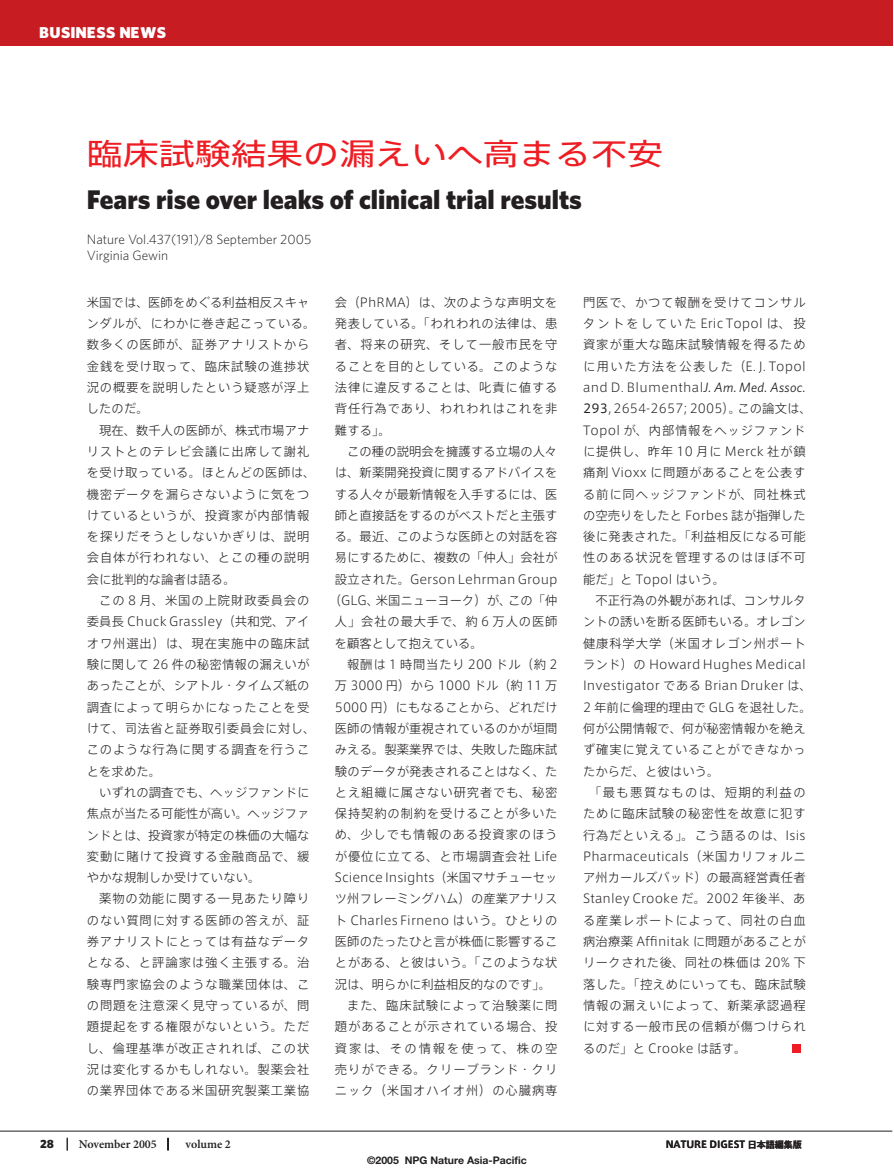
<style>
.page{position:relative;width:894px;height:1174px;background:#fff}
.page>*{position:absolute;margin:0;border:0;box-sizing:border-box;transform-origin:0 0}
.t1{font:30px "Axis Std Regular 90 pv RKSJ H";color:#ee1d23;scale:1.2 1}
.t2{font:900 27px "Whitney";color:#231f20}
.t3{font:900 15.75px "Whitney";letter-spacing:.025em;color:#fff}
.t4{font:300 13.5px/16.5px "Whitney";color:#231f20}
.t5{font:12.3px/21.3px "Axis Std Light 90 pv RKSJ H";letter-spacing:.04em;color:#231f20;text-align:justify}
.t6{font:12.3px/21.3px "Axis Std Light 90 pv RKSJ H";letter-spacing:.07em;color:#231f20}
.t7{font:12.3px "Axis Std Light 90 pv RKSJ H";letter-spacing:.005em;color:#231f20}
.t8{font:12.3px "Axis Std Light 90 pv RKSJ H";letter-spacing:.01em;color:#231f20}
.t9{font:12.3px "Axis Std Light 90 pv RKSJ H";letter-spacing:.015em;color:#231f20}
.t10{font:12.3px "Axis Std Light 90 pv RKSJ H";letter-spacing:.075em;color:#231f20}
.t11{font:12.3px "Axis Std Light 90 pv RKSJ H";color:#231f20}
.t12{font:12.3px "Axis Std Light 90 pv RKSJ H";letter-spacing:.02em;color:#231f20}
.t13{font:12.3px "Axis Std Light 90 pv RKSJ H";letter-spacing:.06em;color:#231f20}
.t14{font:12.3px "Axis Std Light 90 pv RKSJ H";letter-spacing:.16em;color:#231f20}
.t15{font:12.3px "Axis Std Light 90 pv RKSJ H";letter-spacing:.11em;color:#231f20}
.t16{font:600 12px "Minion Pro";color:#231f20}
.t17{font:900 12px "Whitney";color:#231f20}
.t18{font:700 10.5px "Helvetica Neue";color:#231f20}
.t19{font:9.75px "Axis Std Bold 90 pv RKSJ H";color:#231f20}
.s1{font-family:"Whitney";font-style:italic;font-size:13.5px}
.s2{font-family:"Axis Std Regular 90 pv RKSJ H"}
.s3{font-size:9px}
</style>
<div class="page">
<div style="left:0;top:0;width:892px;height:46px;background:#c61c22"></div>
<hr style="left:0;top:1130px;width:892px;height:1px;background:#231f20">
<svg style="left:167px;top:1137px;width:1px;height:13px"></svg>
<div style="left:792px;top:1043px;width:8px;height:9px;background:#ee1d23"></div>
<svg style="left:67px;top:1137px;width:1px;height:13px"></svg>
<p class="t3" style="left:39px;top:27px;width:128px">BUSINESS NEWS</p>
<h1 class="t1" style="left:87px;top:142px;width:481px">臨床試験結果の漏えいへ高まる不安</h1>
<h2 class="t2" style="left:87px;top:189px;width:496px">Fears rise over leaks of clinical trial results</h2>
<p class="t4" style="left:87px;top:232px;width:226px">Nature Vol.437(191)/8 September 2005<br>Virginia Gewin</p>
<p class="t6" style="left:87px;top:293px;width:230px">米国では、医師をめぐる利益相反スキャンダルが、にわかに巻き起こっている。数多くの医師が、証券アナリストから金銭を受け取って、臨床試験の進捗状況の概要を説明したという疑惑が浮上したのだ。</p>
<p class="t6" style="left:87px;top:421px;width:230px;text-indent:12px">現在、数千人の医師が、株式市場アナリストとのテレビ会議に出席して謝礼を受け取っている。ほとんどの医師は、機密データを漏らさないように気をつけているというが、投資家が内部情報を探りだそうとしないかぎりは、説明会自体が行われない、とこの種の説明会に批判的な論者は語る。</p>
<p class="t5" style="left:87px;top:591px;width:230px;text-align:left;text-indent:12px">この 8 月、米国の上院財政委員会の委員長 Chuck Grassley（共和党、アイオワ州選出）は、現在実施中の臨床試験に関して 26 件の秘密情報の漏えいがあったことが、シアトル・タイムズ紙の調査によって明らかになったことを受けて、司法省と証券取引委員会に対し、このような行為に関する調査を行うことを求めた。</p>
<p class="t5" style="left:87px;top:783px;width:224px;text-indent:12px">いずれの調査でも、ヘッジファンドに焦点が当たる可能性が高い。ヘッジファンドとは、投資家が特定の株価の大幅な変動に賭けて投資する金融商品で、緩やかな規制しか受けていない。</p>
<p class="t5" style="left:87px;top:889px;width:224px;text-indent:12px">薬物の効能に関する一見あたり障りのない質問に対する医師の答えが、証券アナリストにとっては有益なデータとなる、と評論家は強く主張する。治験専門家協会のような職業団体は、この問題を注意深く見守っているが、問題提起をする権限がないという。ただし、倫理基準が改正されれば、この状況は変化するかもしれない。製薬会社の業界団体である米国研究製薬工業協</p>
<p class="t17" style="left:40px;top:1139px;width:15px">28</p>
<p class="t16" style="left:79px;top:1139px;width:79px">November 2005</p>
<p class="t16" style="left:185px;top:1139px;width:47px">volume 2</p>
<p class="t5" style="left:335px;top:293px;width:224px">会（PhRMA）は、次のような声明文を発表している。「われわれの法律は、患者、将来の研究、そして一般市民を守ることを目的としている。このような法律に違反することは、叱責に値する背任行為であり、われわれはこれを非難する」。</p>
<p class="t7" style="left:347px;top:447px;width:212px">この種の説明会を擁護する立場の人々</p>
<p class="t7" style="left:335px;top:468px;width:224px">は、新薬開発投資に関するアドバイスを</p>
<p class="t7" style="left:335px;top:489px;width:224px">する人々が最新情報を入手するには、医</p>
<p class="t7" style="left:335px;top:510px;width:224px">師と直接話をするのがベストだと主張す</p>
<p class="t7" style="left:335px;top:532px;width:224px">る。最近、このような医師との対話を容</p>
<p class="t7" style="left:335px;top:553px;width:224px">易にするために、複数の「仲人」会社が</p>
<p class="t8" style="left:335px;top:574px;width:224px">設立された。Gerson Lehrman Group</p>
<p class="t11" style="left:328px;top:596px;width:230px">（GLG、米国ニューヨーク）が、この「仲</p>
<p class="t6" style="left:335px;top:613px;width:224px">人」会社の最大手で、約 6 万人の医師</p>
<p class="t11" style="left:335px;top:638px;width:149px">を顧客として抱えている。</p>
<p class="t13" style="left:347px;top:660px;width:212px">報酬は 1 時間当たり 200 ドル（約 2</p>
<p class="t7" style="left:335px;top:681px;width:224px">万 3000 円）から 1000 ドル（約 11 万</p>
<p class="t9" style="left:335px;top:702px;width:224px">5000 円）にもなることから、どれだけ</p>
<p class="t7" style="left:335px;top:723px;width:224px">医師の情報が重視されているのかが垣間</p>
<p class="t7" style="left:335px;top:745px;width:224px">みえる。製薬業界では、失敗した臨床試</p>
<p class="t7" style="left:335px;top:766px;width:224px">験のデータが発表されることはなく、た</p>
<p class="t6" style="left:335px;top:783px;width:224px">とえ組織に属さない研究者でも、秘密</p>
<p class="t6" style="left:335px;top:804px;width:224px">保持契約の制約を受けることが多いた</p>
<p class="t10" style="left:335px;top:830px;width:224px">め、少しでも情報のある投資家のほう</p>
<p class="t6" style="left:335px;top:847px;width:224px">が優位に立てる、と市場調査会社 Life</p>
<p class="t7" style="left:335px;top:873px;width:224px">Science Insights（米国マサチューセッ</p>
<p class="t7" style="left:335px;top:894px;width:224px">ツ州フレーミングハム）の産業アナリス</p>
<p class="t8" style="left:335px;top:915px;width:224px">ト Charles Firneno はいう。ひとりの</p>
<p class="t7" style="left:335px;top:936px;width:224px">医師のたったひと言が株価に影響するこ</p>
<p class="t5" style="left:335px;top:953px;width:224px">とがある、と彼はいう。「このような状</p>
<p class="t7" style="left:335px;top:979px;width:217px">況は、明らかに利益相反的なのです」。</p>
<p class="t10" style="left:347px;top:1000px;width:212px">また、臨床試験によって治験薬に問</p>
<p class="t6" style="left:335px;top:1017px;width:224px">題があることが示されている場合、投</p>
<p class="t14" style="left:335px;top:1043px;width:224px">資家は、その情報を使って、株の空</p>
<p class="t10" style="left:335px;top:1064px;width:224px">売りができる。クリーブランド・クリ</p>
<p class="t6" style="left:335px;top:1081px;width:224px">ニック（米国オハイオ州）の心臓病専</p>
<p class="t18" style="left:367px;top:1154px;width:161px">©2005 NPG Nature Asia-Pacific</p>
<p class="t5" style="left:583px;top:293px;width:230px;text-align:left">門医で、かつて報酬を受けてコンサルタントをしていた Eric Topol は、投資家が重大な臨床試験情報を得るために用いた方法を公表した（E. J. Topol and D. Blumenthal<span class="s1">J. Am. Med. Assoc.<br></span><span class="s2">293</span>, 2654-2657; 2005）。この論文は、<br>Topol が、内部情報をヘッジファンドに提供し、昨年 10 月に Merck 社が鎮痛剤 Vioxx に問題があることを公表する前に同ヘッジファンドが、同社株式の空売りをしたと Forbes 誌が指弾した後に発表された。「利益相反になる可能性のある状況を管理するのはほぼ不可能だ」と Topol はいう。</p>
<p class="t8" style="left:595px;top:596px;width:212px">不正行為の外観があれば、コンサルタ</p>
<p class="t8" style="left:583px;top:617px;width:224px">ントの誘いを断る医師もいる。オレゴン</p>
<p class="t6" style="left:583px;top:634px;width:224px">健康科学大学（米国オレゴン州ポート</p>
<p class="t9" style="left:583px;top:660px;width:224px">ランド）の Howard Hughes Medical</p>
<p class="t9" style="left:583px;top:681px;width:230px">Investigator である Brian Druker は、</p>
<p class="t8" style="left:583px;top:702px;width:230px">2 年前に倫理的理由で GLG を退社した。</p>
<p class="t8" style="left:583px;top:723px;width:224px">何が公開情報で、何が秘密情報かを絶え</p>
<p class="t6" style="left:583px;top:740px;width:224px">ず確実に覚えていることができなかっ</p>
<p class="t8" style="left:583px;top:766px;width:138px">たからだ、と彼はいう。</p>
<p class="t15" style="left:589px;top:787px;width:218px">「最も悪質なものは、短期的利益の</p>
<p class="t6" style="left:583px;top:804px;width:224px">ために臨床試験の秘密性を故意に犯す</p>
<p class="t6" style="left:583px;top:826px;width:224px">行為だといえる」。こう語るのは、Isis</p>
<p class="t9" style="left:583px;top:851px;width:224px">Pharmaceuticals（米国カリフォルニ</p>
<p class="t8" style="left:583px;top:873px;width:224px">ア州カールズバッド）の最高経営責任者</p>
<p class="t9" style="left:583px;top:894px;width:224px">Stanley Crooke だ。2002 年後半、あ</p>
<p class="t6" style="left:583px;top:911px;width:224px">る産業レポートによって、同社の白血</p>
<p class="t12" style="left:583px;top:936px;width:224px">病治療薬 Affinitak に問題があることが</p>
<p class="t5" style="left:583px;top:953px;width:224px">リークされた後、同社の株価は 20% 下</p>
<p class="t5" style="left:583px;top:975px;width:224px">落した。「控えめにいっても、臨床試験</p>
<p class="t6" style="left:583px;top:996px;width:224px">情報の漏えいによって、新薬承認過程</p>
<p class="t6" style="left:583px;top:1017px;width:224px">に対する一般市民の信頼が傷つけられ</p>
<p class="t8" style="left:583px;top:1043px;width:165px">るのだ」と Crooke は話す。</p>
<p class="t19" style="left:665px;top:1140px;width:137px">NATURE DIGEST <span class="s3">日本語編集版</span></p>
</div>
